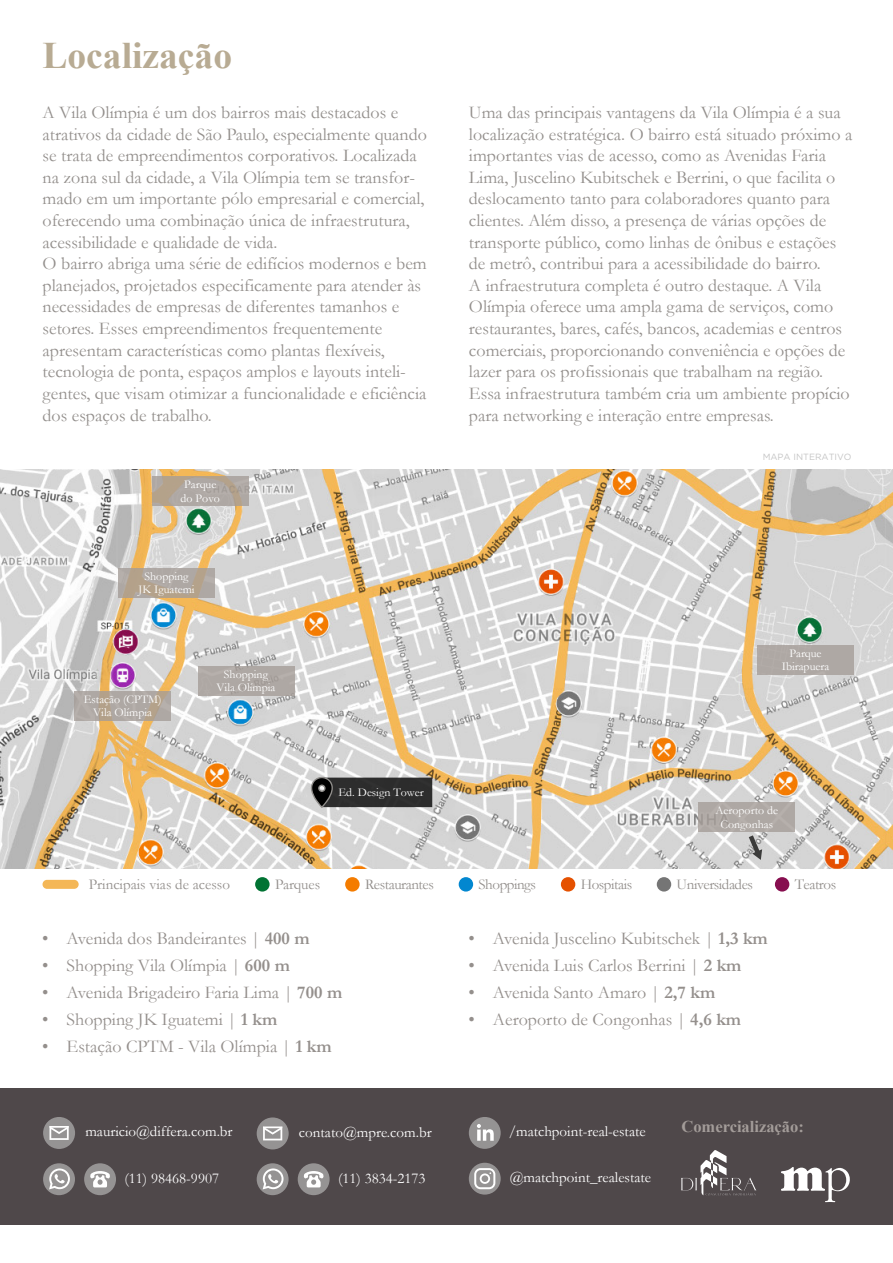
<style>
.page{position:relative;width:893px;height:1263px;background:#fff}
.page>*{position:absolute;margin:0;border:0;box-sizing:border-box;transform-origin:0 0}
.t1{font:700 37.5px "Times New Roman";color:#b8ab93}
.t2{font:18px/21.6px "Garamond";color:#938f8c}
.t3{font:18px "Garamond";color:#948f8c}
.t4{font:700 16.5px "Times New Roman";color:#a39c99}
.t5{font:15px "Garamond";color:#fff}
.t6{font:15px "Garamond";letter-spacing:-.03em;color:#938f8c}
.t7{font:15px "Garamond";color:#938f8c}
.t8{font:11.85px/13.4px "Garamond";color:#fff;text-align:center}
.t9{font:9px "Gotham";color:#c5c5c5}
.s1{font-weight:700}
</style>
<div class="page">
<img style="left:0;top:469px;width:893px;height:399px">
<div style="left:0;top:1088px;width:893px;height:137px;background:#4f484a"></div>
<svg style="left:781px;top:1167px;width:69px;height:35px"></svg>
<svg style="left:469px;top:1117px;width:32px;height:32px"></svg>
<svg style="left:477px;top:1124px;width:17px;height:17px"></svg>
<svg style="left:469px;top:1163px;width:32px;height:31px"></svg>
<svg style="left:474px;top:1168px;width:21px;height:21px"></svg>
<svg style="left:257px;top:1117px;width:32px;height:32px"></svg>
<svg style="left:263px;top:1126px;width:19px;height:14px"></svg>
<div style="left:43px;top:1117px;width:32px;height:32px;background:#959393;border-radius:50%"></div>
<svg style="left:49px;top:1128px;width:20px;height:12px"></svg>
<hr style="left:49px;top:1126px;width:20px;height:2px;background:#fff">
<svg style="left:257px;top:1163px;width:32px;height:32px"></svg>
<svg style="left:263px;top:1168px;width:21px;height:21px"></svg>
<svg style="left:298px;top:1163px;width:32px;height:32px"></svg>
<svg style="left:304px;top:1171px;width:20px;height:16px"></svg>
<svg style="left:43px;top:1163px;width:32px;height:32px"></svg>
<svg style="left:49px;top:1168px;width:21px;height:21px"></svg>
<svg style="left:84px;top:1163px;width:32px;height:32px"></svg>
<svg style="left:90px;top:1171px;width:20px;height:16px"></svg>
<div style="left:43px;top:880px;width:36px;height:9px;background:#f4b757;border-radius:4px"></div>
<div style="left:255px;top:877px;width:15px;height:14px;background:#017333;border-radius:50%"></div>
<div style="left:345px;top:877px;width:15px;height:14px;background:#f47c00;border-radius:50%"></div>
<div style="left:459px;top:877px;width:14px;height:14px;background:#0287d0;border-radius:50%"></div>
<div style="left:561px;top:877px;width:14px;height:14px;background:#e55100;border-radius:50%"></div>
<div style="left:657px;top:877px;width:14px;height:14px;background:#757575;border-radius:50%"></div>
<div style="left:775px;top:877px;width:14px;height:14px;background:#870e4f;border-radius:50%"></div>
<svg style="left:681px;top:1150px;width:76px;height:45px"></svg>
<div style="left:757px;top:645px;width:97px;height:30px;background:#aea8a4"></div>
<svg style="left:152px;top:476px;width:97px;height:30px;background:#b0a69c"></svg>
<div style="left:698px;top:802px;width:97px;height:30px;background:#aea8a4"></div>
<div style="left:198px;top:666px;width:96px;height:30px;background:#aea8a4"></div>
<svg style="left:118px;top:568px;width:97px;height:30px;background:#b1a69a"></svg>
<svg style="left:74px;top:691px;width:97px;height:30px;background:#b0a79f"></svg>
<svg style="left:311px;top:777px;width:121px;height:31px;background:#393939"></svg>
<svg style="left:745px;top:832px;width:19px;height:28px"></svg>
<h1 class="t1" style="left:43px;top:28px;width:191px">Localização</h1>
<p class="t2" style="left:43px;top:101px;width:386px">A Vila Olímpia é um dos bairros mais destacados e atrativos da cidade de São Paulo, especialmente quando se trata de empreendimentos corporativos. Localizada na zona sul da cidade, a Vila Olímpia tem se transfor&shy;mado em um importante pólo empresarial e comercial, oferecendo uma combinação única de infraestrutura, acessibilidade e qualidade de vida.<br>O bairro abriga uma série de edifícios modernos e bem planejados, projetados especificamente para atender às necessidades de empresas de diferentes tamanhos e setores. Esses empreendimentos frequentemente apresentam características como plantas flexíveis, tecnologia de ponta, espaços amplos e layouts inteli&shy;gentes, que visam otimizar a funcionalidade e eficiência dos espaços de trabalho.</p>
<p class="t2" style="left:469px;top:101px;width:385px">Uma das principais vantagens da Vila Olímpia é a sua localização estratégica. O bairro está situado próximo a importantes vias de acesso, como as Avenidas Faria Lima, Juscelino Kubitschek e Berrini, o que facilita o deslocamento tanto para colaboradores quanto para clientes. Além disso, a presença de várias opções de transporte público, como linhas de ônibus e estações de metrô, contribui para a acessibilidade do bairro.<br>A infraestrutura completa é outro destaque. A Vila Olímpia oferece uma ampla gama de serviços, como restaurantes, bares, cafés, bancos, academias e centros comerciais, proporcionando conveniência e opções de lazer para os profissionais que trabalham na região.<br>Essa infraestrutura também cria um ambiente propício para networking e interação entre empresas.</p>
<p class="t8" style="left:181px;top:477px;width:41px">Parque do Povo</p>
<p class="t8" style="left:138px;top:569px;width:58px">Shopping<br>JK Iguatemi</p>
<p class="t8" style="left:84px;top:692px;width:79px">Estação (CPTM)<br>Vila Olímpia</p>
<p class="t8" style="left:217px;top:667px;width:60px">Shopping<br>Vila Olímpia</p>
<p class="t8" style="left:338px;top:785px;width:87px">Ed. Design Tower</p>
<p class="t9" style="left:763px;top:451px;width:90px">MAPA INTERATIVO</p>
<p class="t8" style="left:782px;top:646px;width:49px">Parque<br>Ibirapuera</p>
<p class="t8" style="left:715px;top:803px;width:64px">Aeroporto de<br>Congonhas</p>
<p class="t7" style="left:89px;top:874px;width:143px">Principais vias de acesso</p>
<p class="t7" style="left:275px;top:874px;width:47px">Parques</p>
<p class="t6" style="left:365px;top:874px;width:70px">Restaurantes</p>
<p class="t6" style="left:479px;top:874px;width:59px">Shoppings</p>
<p class="t6" style="left:581px;top:874px;width:53px">Hospitais</p>
<p class="t6" style="left:677px;top:874px;width:78px">Universidades</p>
<p class="t6" style="left:795px;top:874px;width:43px">Teatros</p>
<p class="t3" style="left:42px;top:926px;width:269px">• Avenida dos Bandeirantes | <span class="s1">400 m</span></p>
<p class="t3" style="left:42px;top:953px;width:249px">• Shopping Vila Olímpia | <span class="s1">600 m</span></p>
<p class="t3" style="left:42px;top:980px;width:302px">• Avenida Brigadeiro Faria Lima | <span class="s1">700 m</span></p>
<p class="t3" style="left:42px;top:1007px;width:237px">• Shopping JK Iguatemi | <span class="s1">1 km</span></p>
<p class="t3" style="left:42px;top:1034px;width:291px">• Estação CPTM - Vila Olímpia | <span class="s1">1 km</span></p>
<p class="t5" style="left:85px;top:1122px;width:149px">mauricio@differa.com.br</p>
<p class="t5" style="left:299px;top:1122px;width:134px">contato@mpre.com.br</p>
<p class="t5" style="left:125px;top:1168px;width:96px">(11) 98468-9907</p>
<p class="t5" style="left:338px;top:1168px;width:89px">(11) 3834-2173</p>
<p class="t3" style="left:469px;top:926px;width:301px">• Avenida Juscelino Kubitschek | <span class="s1">1,3 km</span></p>
<p class="t3" style="left:469px;top:953px;width:274px">• Avenida Luis Carlos Berrini | <span class="s1">2 km</span></p>
<p class="t3" style="left:469px;top:980px;width:248px">• Avenida Santo Amaro | <span class="s1">2,7 km</span></p>
<p class="t3" style="left:469px;top:1007px;width:274px">• Aeroporto de Congonhas | <span class="s1">4,6 km</span></p>
<p class="t5" style="left:509px;top:1121px;width:138px">/matchpoint-real-estate</p>
<p class="t5" style="left:510px;top:1167px;width:143px">@matchpoint_realestate</p>
<p class="t4" style="left:681px;top:1114px;width:124px">Comercialização:</p>
</div>
